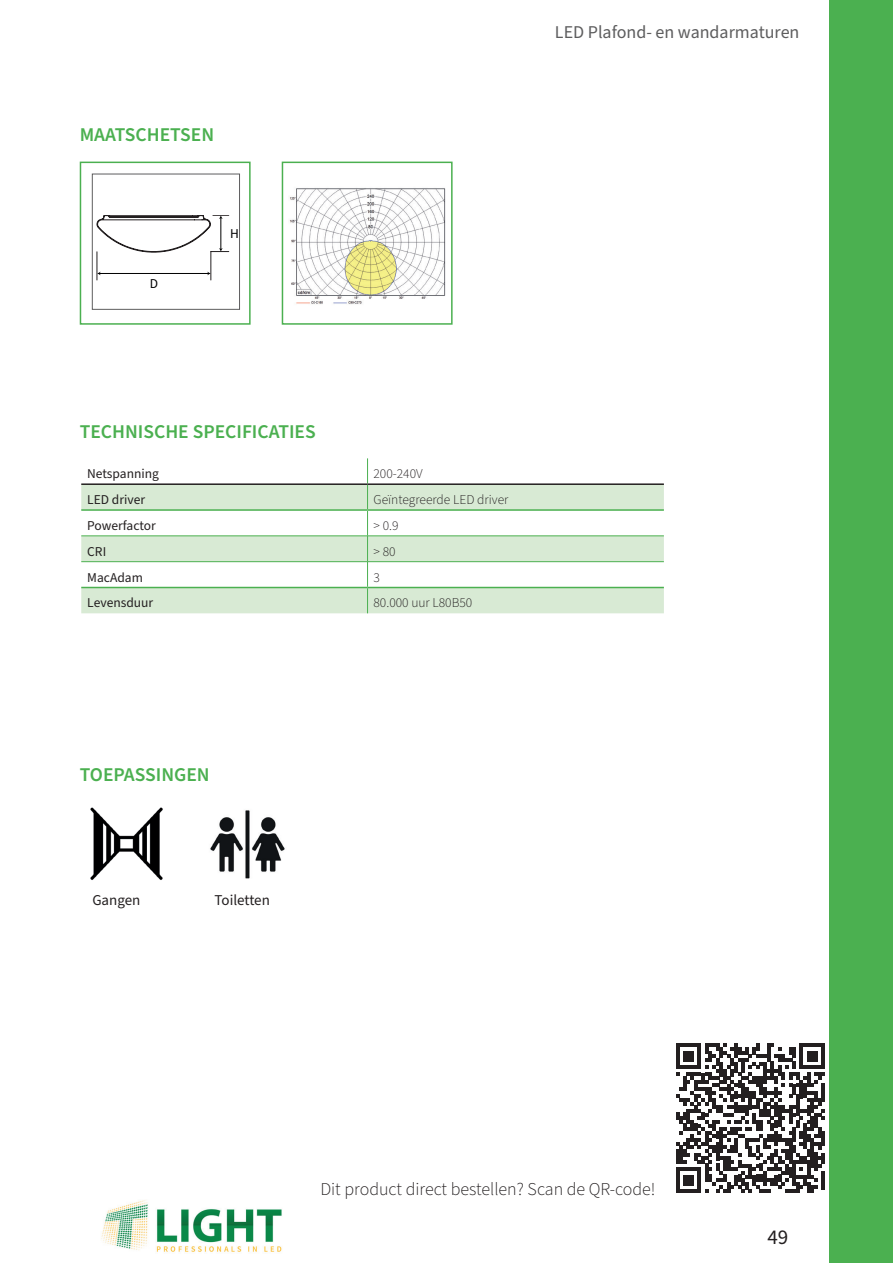
<style>
.page{position:relative;width:893px;height:1263px;background:#fff}
.page>*{position:absolute;margin:0;border:0;box-sizing:border-box;transform-origin:0 0}
.t1{font:21px "Source Sans Pro";color:#231f20}
.t2{font:600 19.5px "Source Sans Pro";color:#4bb050}
.t3{font:300 18px "Source Sans Pro";color:#231f20}
.t4{font:18px "Source Sans Pro";color:#5d5d5e}
.t5{font:15px "Source Sans Pro";color:#231f20}
.t6{font:300 13.5px "Source Sans Pro";color:#231f20}
.t7{font:13.5px "Source Sans Pro";color:#231f20}
.t8{font:13.5px "Source Sans Pro";color:#000002}
</style>
<div class="page">
<img style="left:101px;top:1200px;width:181px;height:52px">
<div style="left:829px;top:0;width:64px;height:1263px;background:#4bb050"></div>
<div style="left:80px;top:162px;width:171px;height:163px;border:2px solid #4bb050"></div>
<div style="left:282px;top:162px;width:171px;height:163px;border:2px solid #4bb050"></div>
<img style="left:289px;top:188px;width:157px;height:116px">
<svg style="left:97px;top:215px;width:132px;height:65px"></svg>
<div style="left:92px;top:174px;width:148px;height:136px;border:1px solid #5d5d5e"></div>
<svg style="left:81px;top:485px;width:583px;height:128px;fill:#d8ead4"></svg>
<hr style="left:81px;top:536px;width:287px;height:1px;background:#4bb050">
<hr style="left:368px;top:536px;width:296px;height:1px;background:#4bb050">
<hr style="left:81px;top:561px;width:287px;height:1px;background:#4bb050">
<hr style="left:368px;top:561px;width:296px;height:1px;background:#4bb050">
<svg style="left:367px;top:458px;width:1px;height:155px"></svg>
<hr style="left:81px;top:483px;width:287px;height:2px;background:#231f20">
<hr style="left:368px;top:483px;width:296px;height:2px;background:#231f20">
<hr style="left:81px;top:509px;width:287px;height:2px;background:#4bb050">
<hr style="left:368px;top:509px;width:296px;height:2px;background:#4bb050">
<hr style="left:81px;top:587px;width:287px;height:1px;background:#4bb050">
<hr style="left:368px;top:587px;width:296px;height:1px;background:#4bb050">
<svg style="left:676px;top:1043px;width:149px;height:150px"></svg>
<hr style="left:821px;top:1131px;width:4px;height:14px;background:#231f20">
<hr style="left:821px;top:1153px;width:4px;height:11px;background:#231f20">
<hr style="left:821px;top:1171px;width:4px;height:18px;background:#231f20">
<img style="left:90px;top:807px;width:73px;height:73px">
<img style="left:210px;top:810px;width:75px;height:69px">
<h2 class="t2" style="left:80px;top:122px;width:136px">MAATSCHETSEN</h2>
<p class="t8" style="left:150px;top:274px;width:10px">D</p>
<p class="t8" style="left:230px;top:225px;width:10px">H</p>
<h3 class="t4" style="left:555px;top:20px;width:246px">LED Plafond- en wandarmaturen</h3>
<h2 class="t2" style="left:80px;top:418px;width:238px">TECHNISCHE SPECIFICATIES</h2>
<p class="t7" style="left:87px;top:465px;width:73px">Netspanning</p>
<p class="t6" style="left:374px;top:465px;width:51px">200-240V</p>
<p class="t7" style="left:87px;top:490px;width:59px">LED driver</p>
<p class="t6" style="left:374px;top:490px;width:136px">Geïntegreerde LED driver</p>
<p class="t7" style="left:87px;top:516px;width:70px">Powerfactor</p>
<p class="t6" style="left:374px;top:516px;width:26px">&gt; 0.9</p>
<p class="t7" style="left:87px;top:542px;width:20px">CRI</p>
<p class="t6" style="left:374px;top:542px;width:24px">&gt; 80</p>
<p class="t7" style="left:87px;top:568px;width:57px">MacAdam</p>
<p class="t6" style="left:374px;top:568px;width:8px">3</p>
<p class="t7" style="left:87px;top:594px;width:68px">Levensduur</p>
<p class="t6" style="left:374px;top:594px;width:100px">80.000 uur L80B50</p>
<h2 class="t2" style="left:80px;top:762px;width:132px">TOEPASSINGEN</h2>
<p class="t5" style="left:92px;top:890px;width:50px">Gangen</p>
<p class="t5" style="left:215px;top:890px;width:57px">Toiletten</p>
<h3 class="t3" style="left:320px;top:1177px;width:337px">Dit product direct bestellen? Scan de QR-code!</h3>
<h1 class="t1" style="left:767px;top:1223px;width:22px">49</h1>
</div>
